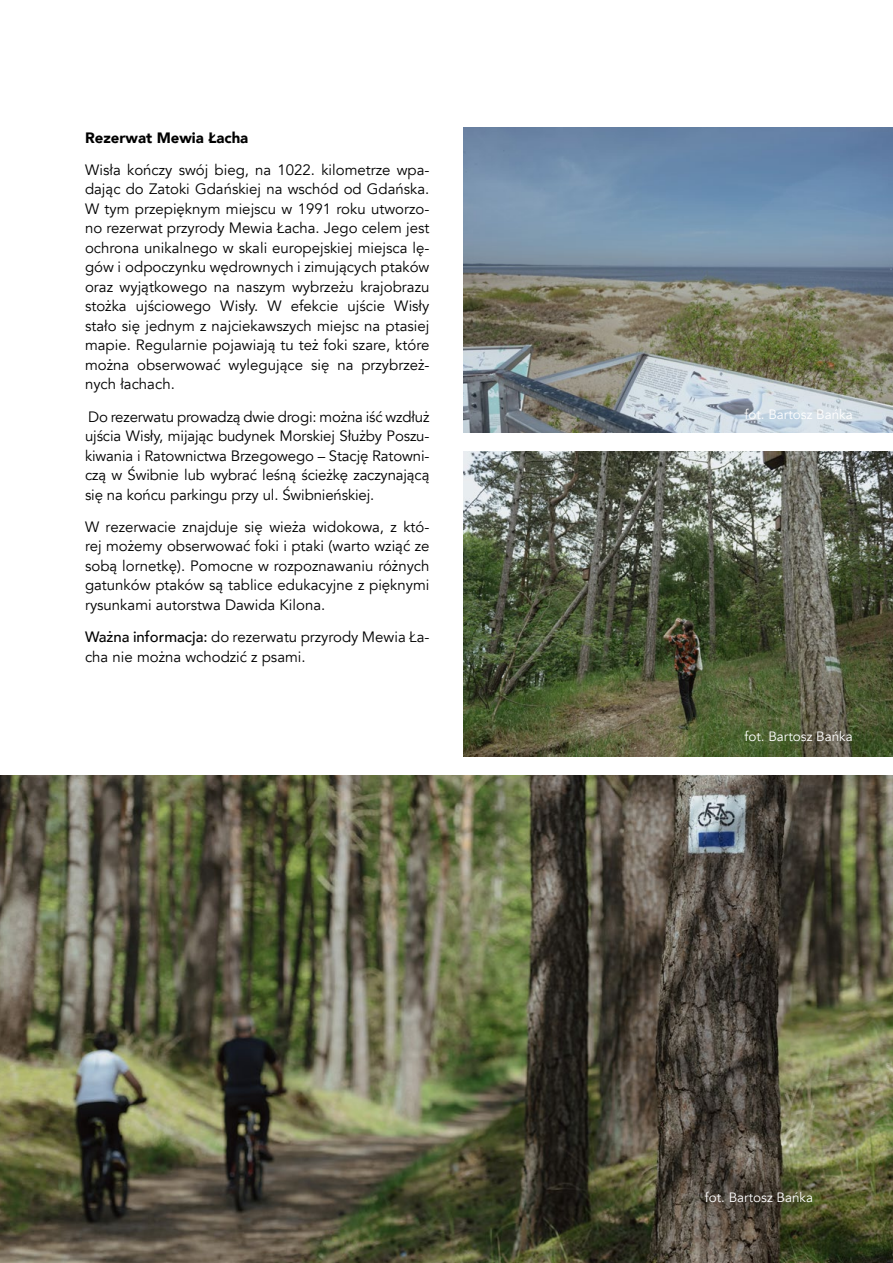
<style>
.page{position:relative;width:893px;height:1263px;background:#fff}
.page>*{position:absolute;margin:0;border:0;box-sizing:border-box;transform-origin:0 0}
.t1{font:15px/19.5px "Avenir";color:#000;text-align:justify}
.t2{font:900 15px "Avenir";color:#000}
.t3{font:13.5px "Avenir";color:#fff}
.s1{font-weight:500}
</style>
<div class="page">
<img style="left:463px;top:128px;width:430px;height:304px">
<img style="left:463px;top:451px;width:430px;height:305px">
<img style="left:0;top:775px;width:893px;height:488px">
<p class="t2" style="left:85px;top:124px;width:165px">Rezerwat Mewia Łacha</p>
<p class="t1" style="left:85px;top:160px;width:346px">Wisła kończy swój bieg, na 1022. kilometrze wpa&shy;dając do Zatoki Gdańskiej na wschód od Gdańska.<br>W tym przepięknym miejscu w 1991 roku utworzo&shy;no rezerwat przyrody Mewia Łacha. Jego celem jest ochrona unikalnego w skali europejskiej miejsca lę&shy;gów i odpoczynku wędrownych i zimujących ptaków oraz wyjątkowego na naszym wybrzeżu krajobrazu stożka ujściowego Wisły. W efekcie ujście Wisły stało się jednym z najciekawszych miejsc na ptasiej mapie. Regularnie pojawiają tu też foki szare, które można obserwować wylegujące się na przybrzeż&shy;nych łachach.</p>
<p class="t1" style="left:85px;top:407px;width:346px">Do rezerwatu prowadzą dwie drogi: można iść wzdłuż ujścia Wisły, mijając budynek Morskiej Służby Poszu&shy;kiwania i Ratownictwa Brzegowego – Stację Ratowni&shy;czą w Świbnie lub wybrać leśną ścieżkę zaczynającą się na końcu parkingu przy ul. Świbnieńskiej.</p>
<p class="t1" style="left:85px;top:517px;width:346px">W rezerwacie znajduje się wieża widokowa, z któ&shy;rej możemy obserwować foki i ptaki (warto wziąć ze sobą lornetkę). Pomocne w rozpoznawaniu różnych gatunków ptaków są tablice edukacyjne z pięknymi rysunkami autorstwa Dawida Kilona.</p>
<p class="t1" style="left:85px;top:627px;width:346px"><span class="s1">Ważna informacja:</span> do rezerwatu przyrody Mewia Ła&shy;cha nie można wchodzić z psami.</p>
<p class="t3" style="left:744px;top:406px;width:110px">fot. Bartosz Bańka</p>
<p class="t3" style="left:744px;top:728px;width:110px">fot. Bartosz Bańka</p>
<p class="t3" style="left:705px;top:1189px;width:110px">fot. Bartosz Bańka</p>
</div>
